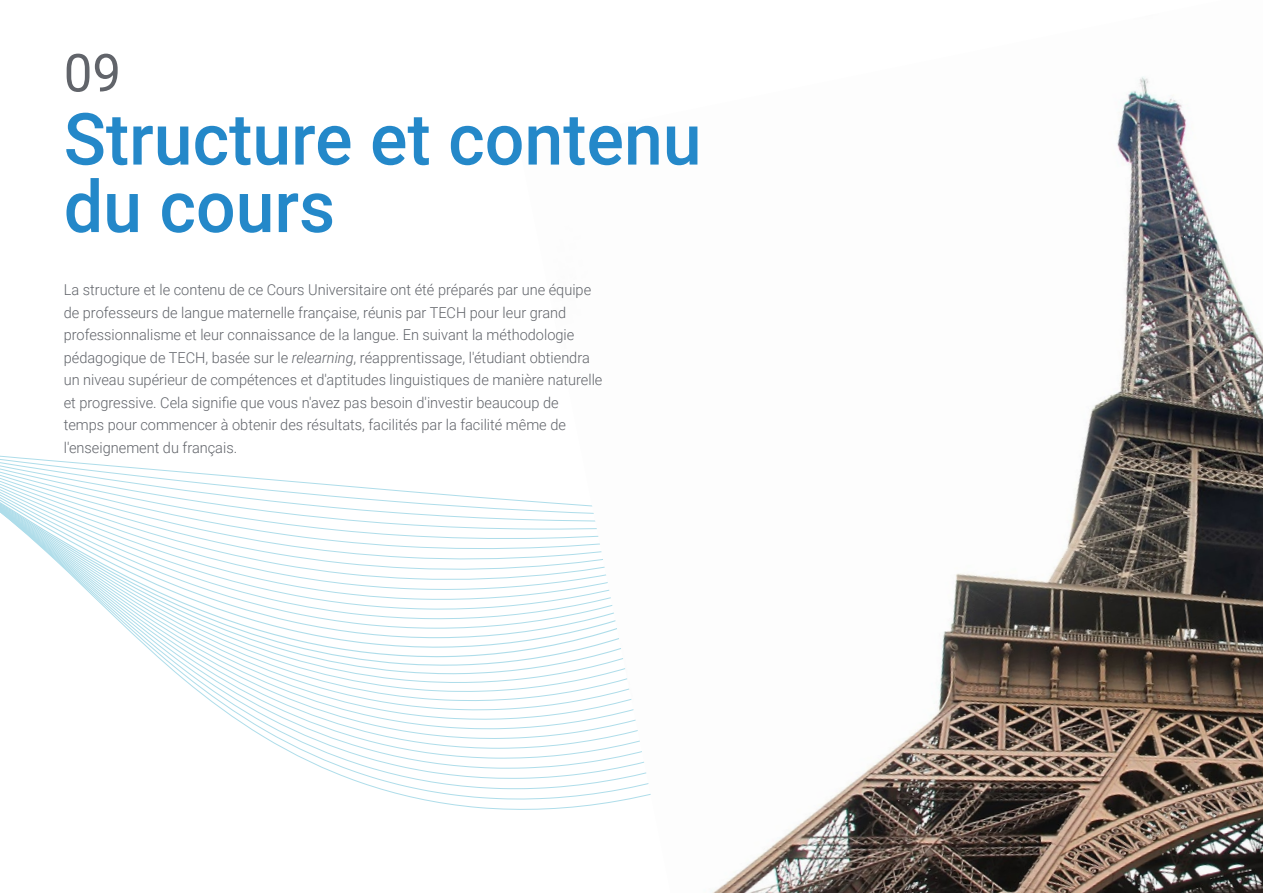
<style>
.page{position:relative;width:1263px;height:893px;background:#fff}
.page>*{position:absolute;margin:0;border:0;box-sizing:border-box;transform-origin:0 0}
.t1{font:500 72px/67.5px "Roboto";color:#2488c9}
.t2{font:52.5px "Roboto";color:#61646a}
.t3{font:300 15px/22.5px "Roboto";color:#61646a}
.s1{font-style:italic}
</style>
<div class="page">
<svg style="left:0;top:455px;width:519px;height:355px"></svg>
<img style="left:519px;top:76px;width:744px;height:817px">
<h2 class="t2" style="left:64px;top:36px;width:59px">09</h2>
<h1 class="t1" style="left:64px;top:103px;width:639px">Structure et contenu du cours</h1>
<p class="t3" style="left:64px;top:278px;width:540px">La structure et le contenu de ce Cours Universitaire ont été préparés par une équipe de professeurs de langue maternelle française, réunis par TECH pour leur grand professionnalisme et leur connaissance de la langue. En suivant la méthodologie pédagogique de TECH, basée sur le <span class="s1">relearning</span>, réapprentissage, l'étudiant obtiendra un niveau supérieur de compétences et d'aptitudes linguistiques de manière naturelle et progressive. Cela signifie que vous n'avez pas besoin d'investir beaucoup de temps pour commencer à obtenir des résultats, facilités par la facilité même de l'enseignement du français.</p>
</div>
